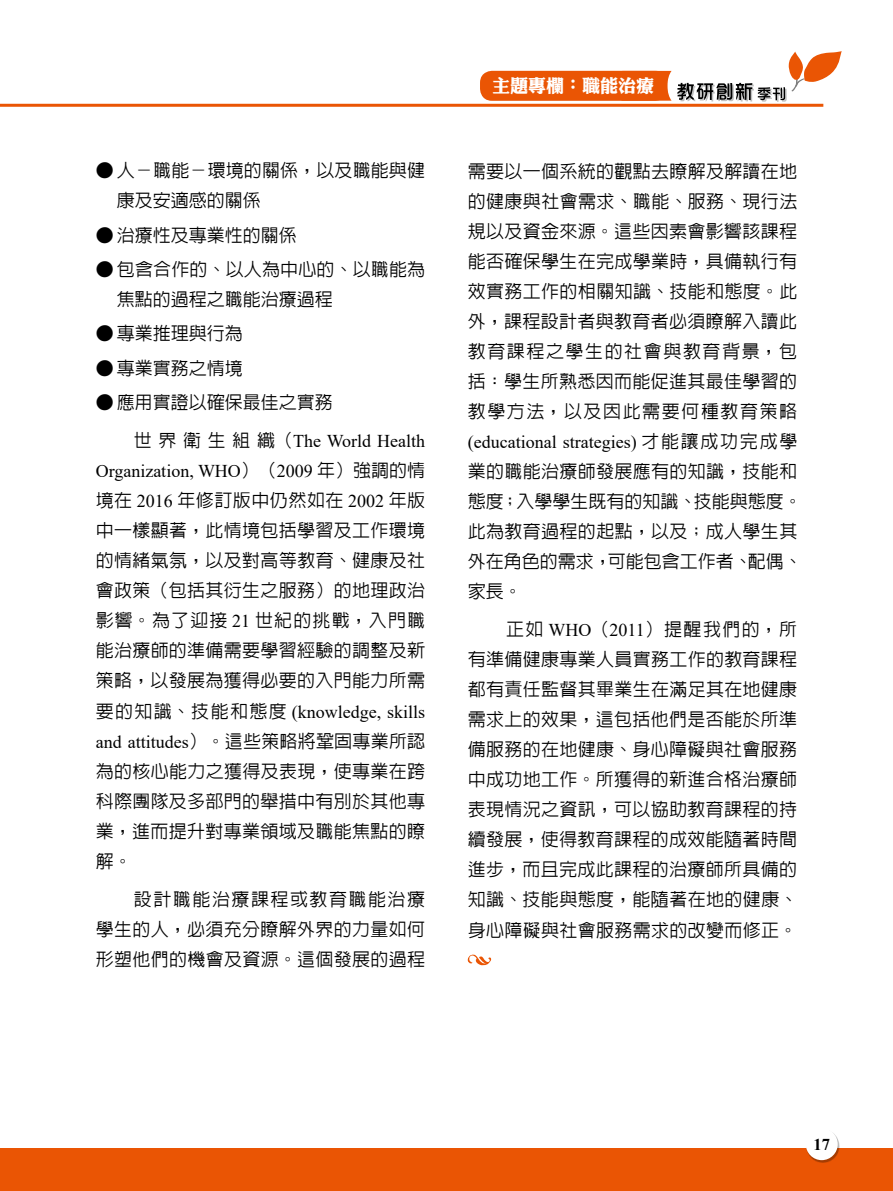
<style>
.page{position:relative;width:893px;height:1191px;background:#fff}
.page>*{position:absolute;margin:0;border:0;box-sizing:border-box;transform-origin:0 0}
.t1{font:500 18px/30px "Lin Gothic";letter-spacing:.02em;color:#000;text-align:justify}
.t2{font:18px/30px "Times New Roman";color:#000;text-align:right}
.t3{font:500 18px "Lin Gothic";color:#000}
.t4{font:18px "DF Li King Hei W8 WINP BF";color:#fff}
.t5{font:700 16.5px "Times New Roman";color:#000}
.s1{font-family:"Lin Gothic";font-weight:500}
.s2{font-family:"Times New Roman";font-weight:400}
</style>
<div class="page">
<div style="left:0;top:1148px;width:893px;height:43px;background:#ea5504"></div>
<div style="left:806px;top:1130px;width:33px;height:32px;background:#000;opacity:.3"></div>
<div style="left:806px;top:1128px;width:32px;height:32px;background:#fff;border-radius:50%"></div>
<svg style="left:615px;top:51px;width:227px;height:51px"></svg>
<hr style="left:0;top:104px;width:823px;height:3px;background:#ea5504">
<div style="left:480px;top:71px;width:187px;height:30px;background:#ea5504;border-radius:12px"></div>
<svg style="left:467px;top:954px;width:25px;height:12px"></svg>
<p class="t1" style="left:117px;top:156px;width:310px;text-indent:-21px">● 人－職能－環境的關係，以及職能與健康及安適感的關係</p>
<p class="t3" style="left:96px;top:226px;width:203px">● 治療性及專業性的關係</p>
<p class="t1" style="left:117px;top:254px;width:310px;text-indent:-21px">● 包含合作的、以人為中心的、以職能為焦點的過程之職能治療過程</p>
<p class="t3" style="left:96px;top:324px;width:149px">● 專業推理與行為</p>
<p class="t3" style="left:96px;top:358px;width:149px">● 專業實務之情境</p>
<p class="t3" style="left:96px;top:393px;width:239px">● 應用實證以確保最佳之實務</p>
<p class="t2" style="left:96px;top:426px;width:331px"><span class="s1">世界衛生組織（</span>The World Health<br>Organization, WHO<span class="s1">）（</span>2009 <span class="s1">年）強調的情</span></p>
<p class="t1" style="left:96px;top:485px;width:331px">境在 <span class="s2">2016</span> 年修訂版中仍然如在 <span class="s2">2002</span> 年版中一樣顯著，此情境包括學習及工作環境的情緒氣氛，以及對高等教育、健康及社會政策（包括其衍生之服務）的地理政治影響。為了迎接 <span class="s2">21</span> 世紀的挑戰，入門職能治療師的準備需要學習經驗的調整及新策略，以發展為獲得必要的入門能力所需</p>
<p class="t2" style="left:96px;top:696px;width:331px"><span class="s1">要的知識、技能和態度</span> (knowledge, skills</p>
<p class="t1" style="left:96px;top:725px;width:331px"><span class="s2">and attitudes</span>）。這些策略將鞏固專業所認為的核心能力之獲得及表現，使專業在跨科際團隊及多部門的舉措中有別於其他專業，進而提升對專業領域及職能焦點的瞭解。</p>
<p class="t1" style="left:96px;top:884px;width:331px;text-indent:38px">設計職能治療課程或教育職能治療學生的人，必須充分瞭解外界的力量如何形塑他們的機會及資源。這個發展的過程</p>
<p class="t4" style="left:492px;top:77px;width:163px">主題專欄：職能治療</p>
<p class="t1" style="left:468px;top:156px;width:331px">需要以一個系統的觀點去瞭解及解讀在地的健康與社會需求、職能、服務、現行法規以及資金來源。這些因素會影響該課程能否確保學生在完成學業時，具備執行有效實務工作的相關知識、技能和態度。此外，課程設計者與教育者必須瞭解入讀此教育課程之學生的社會與教育背景，包括：學生所熟悉因而能促進其最佳學習的教學方法，以及因此需要何種教育策略</p>
<p class="t2" style="left:468px;top:426px;width:331px">(educational strategies) <span class="s1">才能讓成功完成學</span></p>
<p class="t1" style="left:468px;top:456px;width:336px;text-align:left">業的職能治療師發展應有的知識，技能和態度；入學學生既有的知識、技能與態度。此為教育過程的起點，以及；成人學生其外在角色的需求，可能包含工作者、配偶、家長。</p>
<p class="t1" style="left:468px;top:614px;width:331px;text-indent:38px">正如 <span class="s2">WHO</span>（<span class="s2">2011</span>）提醒我們的，所有準備健康專業人員實務工作的教育課程都有責任監督其畢業生在滿足其在地健康需求上的效果，這包括他們是否能於所準備服務的在地健康、身心障礙與社會服務中成功地工作。所獲得的新進合格治療師表現情況之資訊，可以協助教育課程的持續發展，使得教育課程的成效能隨著時間進步，而且完成此課程的治療師所具備的知識、技能與態度，能隨著在地的健康、身心障礙與社會服務需求的改變而修正。</p>
<p class="t5" style="left:813px;top:1132px;width:18px">17</p>
</div>
